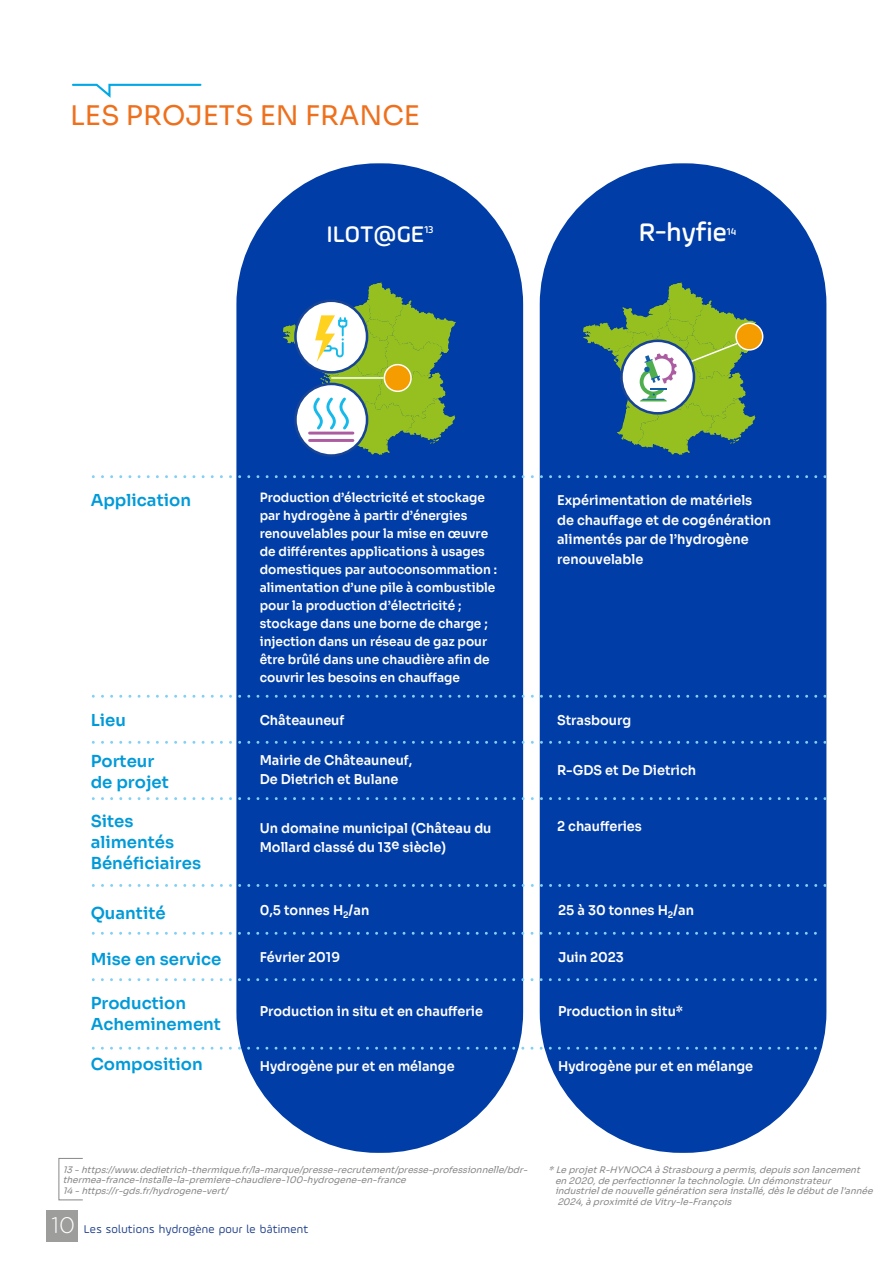
<style>
.page{position:relative;width:893px;height:1263px;background:#fff}
.page>*{position:absolute;margin:0;border:0;box-sizing:border-box;transform-origin:0 0}
.t1{font:27px "Sora";color:#ee701d}
.t2{font:500 27px "Ample Soft Pro";color:#fff}
.t3{font:500 24px "Ample Soft Pro";color:#fff}
.t4{font:16.5px/21px "Sora";color:#009ad9}
.t5{font:13.5px/19.5px "Sora";color:#fff;scale:.95 1}
.t6{font:12.75px/18px "Sora";color:#fff;scale:.95 1}
.t7{font:12px "Ample Soft Pro";letter-spacing:.02em;color:#24438b}
.t8{font:500 10.5px "Ample Soft Pro";color:#fff}
.t9{font:italic 9px/10.5px "Sora";color:#878787}
.s1{font-family:"Gotham Rounded";font-weight:300;font-size:22.5px;color:#fff}
</style>
<div class="page">
<div style="left:236px;top:163px;width:287px;height:990px;background:#003da6;border-radius:141px"></div>
<div style="left:540px;top:163px;width:286px;height:990px;background:#003da6;border-radius:141px"></div>
<svg style="left:93px;top:475px;width:723px;height:3px"></svg>
<svg style="left:93px;top:695px;width:723px;height:3px"></svg>
<svg style="left:93px;top:741px;width:723px;height:3px"></svg>
<svg style="left:93px;top:797px;width:723px;height:3px"></svg>
<svg style="left:93px;top:884px;width:723px;height:3px"></svg>
<svg style="left:93px;top:932px;width:713px;height:3px"></svg>
<svg style="left:93px;top:978px;width:713px;height:3px"></svg>
<svg style="left:93px;top:1047px;width:713px;height:3px"></svg>
<svg style="left:736px;top:323px;width:27px;height:27px"></svg>
<div style="left:735px;top:322px;width:28px;height:29px;border:2px solid #fff;border-radius:50%"></div>
<svg style="left:72px;top:83px;width:130px;height:15px"></svg>
<svg style="left:583px;top:282px;width:173px;height:173px"></svg>
<svg style="left:283px;top:282px;width:173px;height:173px"></svg>
<div style="left:58px;top:1158px;width:25px;height:42px;border:1px solid #878787"></div>
<svg style="left:47px;top:1210px;width:31px;height:32px"></svg>
<h1 class="t1" style="left:70px;top:94px;width:351px">LES PROJETS EN FRANCE</h1>
<h2 class="t3" style="left:326px;top:218px;width:99px">ILOT@GE</h2>
<p class="t8" style="left:424px;top:223px;width:11px">13</p>
<h1 class="t2" style="left:639px;top:214px;width:89px">R-hyfie</h1>
<p class="t8" style="left:727px;top:224px;width:11px">14</p>
<h3 class="t4" style="left:91px;top:488px;width:102px">Application</h3>
<h3 class="t4" style="left:91px;top:708px;width:37px">Lieu</h3>
<h3 class="t4" style="left:91px;top:749px;width:80px">Porteur de projet</h3>
<h3 class="t4" style="left:91px;top:809px;width:112px">Sites alimentés<br>Bénéficiaires</h3>
<h3 class="t4" style="left:91px;top:901px;width:77px">Quantité</h3>
<h3 class="t4" style="left:91px;top:947px;width:132px">Mise en service</h3>
<h3 class="t4" style="left:91px;top:991px;width:132px">Production<br>Acheminement</h3>
<h3 class="t4" style="left:91px;top:1052px;width:114px">Composition</h3>
<p class="t6" style="left:260px;top:487px;width:251px">Production d’électricité et stockage par hydrogène à partir d’énergies renouvelables pour la mise en œuvre de différentes applications à usages domestiques par autoconsommation : alimentation d’une pile à combustible pour la production d’électricité ; stockage dans une borne de charge ; injection dans un réseau de gaz pour être brûlé dans une chaudière afin de couvrir les besoins en chauffage</p>
<h3 class="t5" style="left:557px;top:490px;width:227px">Expérimentation de matériels de chauffage et de cogénération alimentés par de l’hydrogène renouvelable</h3>
<h3 class="t5" style="left:260px;top:709px;width:91px">Châteauneuf</h3>
<h3 class="t5" style="left:557px;top:709px;width:79px">Strasbourg</h3>
<h3 class="t5" style="left:260px;top:749px;width:162px">Mairie de Châteauneuf,<br>De Dietrich et Bulane</h3>
<h3 class="t5" style="left:557px;top:759px;width:148px">R-GDS et De Dietrich</h3>
<h3 class="t5" style="left:260px;top:817px;width:245px">Un domaine municipal (Château du</h3>
<h3 class="t5" style="left:557px;top:816px;width:91px">2 chaufferies</h3>
<h3 class="t5" style="left:260px;top:836px;width:198px">Mollard classé du 13e siècle)</h3>
<h3 class="t5" style="left:260px;top:899px;width:117px">0,5 tonnes H<sub>2</sub>/an</h3>
<h3 class="t5" style="left:558px;top:899px;width:145px">25 à 30 tonnes H<sub>2</sub>/an</h3>
<h3 class="t5" style="left:260px;top:946px;width:86px">Février 2019</h3>
<h3 class="t5" style="left:558px;top:946px;width:71px">Juin 2023</h3>
<h3 class="t5" style="left:260px;top:1000px;width:237px">Production in situ et en chaufferie</h3>
<h3 class="t5" style="left:558px;top:1000px;width:133px">Production in situ*</h3>
<h3 class="t5" style="left:260px;top:1055px;width:207px">Hydrogène pur et en mélange</h3>
<h3 class="t5" style="left:558px;top:1055px;width:207px">Hydrogène pur et en mélange</h3>
<p class="t9" style="left:63px;top:1163px;width:470px">13-https://www.dedietrich-thermique.fr/la-marque/presse-recrutement/presse-professionnelle/bdr&shy;thermea-france-installe-la-premiere-chaudiere-100-hydrogene-en-france<br>14-https://r-gds.fr/hydrogene-vert/</p>
<h3 class="t7" style="left:52px;top:1221px;width:258px"><span class="s1">10</span> Les solutions hydrogène pour le bâtiment</h3>
<p class="t9" style="left:555px;top:1164px;width:323px;text-indent:-7px">*LeprojetR-HYNOCA àStrasbourgapermis,depuissonlancement en2020,deperfectionnerlatechnologie.Undémonstrateur industrieldenouvellegénérationserainstallé,dèsledébutdel’année 2024,àproximitédeVitry-le-François</p>
</div>
